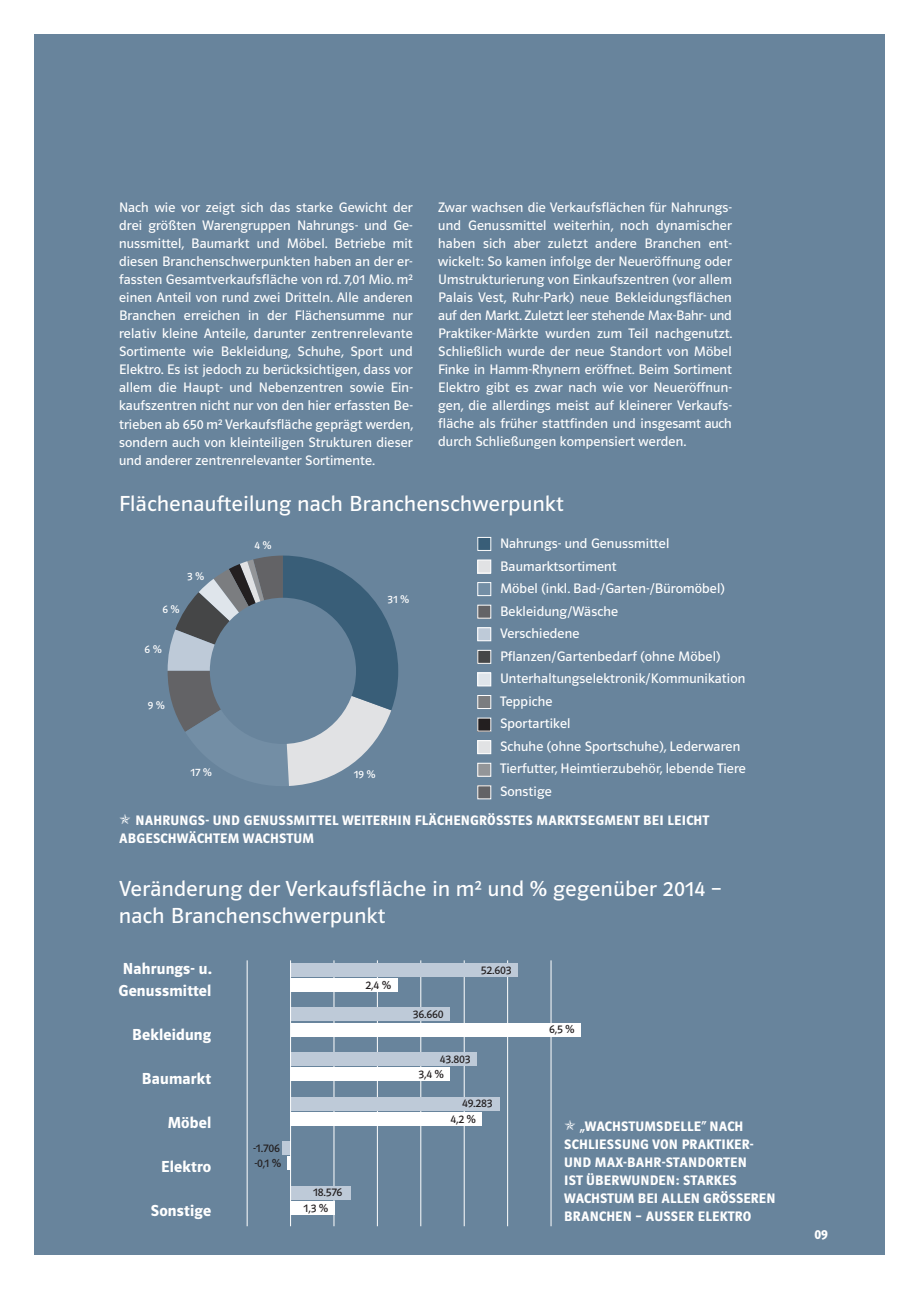
<style>
.page{position:relative;width:919px;height:1289px;background:#fff}
.page>*{position:absolute;margin:0;border:0;box-sizing:border-box;transform-origin:0 0}
.t1{font:22.5px/27px "Polo 11 K Buch";letter-spacing:.02em;color:#fff}
.t2{font:16.5px/22px "Polo 11 K Hfett";letter-spacing:.01em;color:#fff}
.t3{font:14.25px/18px "Polo 11 K Buch";letter-spacing:.01em;color:#fff;text-align:justify}
.t4{font:14.25px/18px "Polo 11 K Hfett";letter-spacing:.02em;color:#fff}
.t5{font:12px/15.3px "Polo 11 K Buch";color:#231f20}
.t6{font:11.55px "Polo 11 K Buch";color:#fff}
</style>
<div class="page">
<div style="left:34px;top:34px;width:850px;height:1220px;background:#68849c"></div>
<svg style="left:168px;top:555px;width:230px;height:231px"></svg>
<div style="left:210px;top:597px;width:146px;height:147px;background:#68849c;border-radius:50%"></div>
<div style="left:477px;top:537px;width:13px;height:13px;background:#395e78"></div>
<div style="left:477px;top:537px;width:14px;height:14px;border:1px solid #fff"></div>
<div style="left:477px;top:560px;width:13px;height:13px;background:#e1e2e4"></div>
<div style="left:477px;top:559px;width:14px;height:14px;border:1px solid #fff"></div>
<div style="left:477px;top:582px;width:13px;height:13px;background:#738ea5"></div>
<div style="left:477px;top:582px;width:14px;height:14px;border:1px solid #fff"></div>
<div style="left:477px;top:605px;width:13px;height:13px;background:#636366"></div>
<div style="left:477px;top:604px;width:14px;height:14px;border:1px solid #fff"></div>
<div style="left:477px;top:627px;width:13px;height:13px;background:#becad8"></div>
<div style="left:477px;top:627px;width:14px;height:14px;border:1px solid #fff"></div>
<div style="left:477px;top:650px;width:13px;height:13px;background:#454647"></div>
<div style="left:477px;top:650px;width:14px;height:13px;border:1px solid #fff"></div>
<div style="left:477px;top:673px;width:13px;height:13px;background:#dfe5eb"></div>
<div style="left:477px;top:672px;width:14px;height:14px;border:1px solid #fff"></div>
<div style="left:477px;top:695px;width:13px;height:13px;background:#7b7d80"></div>
<div style="left:477px;top:695px;width:14px;height:14px;border:1px solid #fff"></div>
<div style="left:477px;top:718px;width:13px;height:13px;background:#231f20"></div>
<div style="left:477px;top:740px;width:13px;height:13px;background:#e1e2e4"></div>
<div style="left:477px;top:740px;width:14px;height:14px;border:1px solid #fff"></div>
<div style="left:477px;top:763px;width:13px;height:13px;background:#939598"></div>
<div style="left:477px;top:763px;width:14px;height:13px;border:1px solid #fff"></div>
<div style="left:477px;top:785px;width:13px;height:13px;background:#636366"></div>
<div style="left:477px;top:785px;width:14px;height:14px;border:1px solid #fff"></div>
<hr style="left:247px;top:960px;width:1px;height:266px;background:#fff">
<hr style="left:333px;top:960px;width:1px;height:266px;background:#fff">
<hr style="left:377px;top:960px;width:1px;height:266px;background:#fff">
<hr style="left:420px;top:960px;width:1px;height:266px;background:#fff">
<hr style="left:464px;top:960px;width:1px;height:266px;background:#fff">
<hr style="left:507px;top:960px;width:1px;height:266px;background:#fff">
<hr style="left:550px;top:960px;width:1px;height:266px;background:#fff">
<div style="left:290px;top:963px;width:228px;height:13px;background:#becad8"></div>
<div style="left:290px;top:1007px;width:160px;height:14px;background:#becad8"></div>
<div style="left:290px;top:1052px;width:187px;height:13px;background:#becad8"></div>
<div style="left:290px;top:1096px;width:209px;height:14px;background:#becad8"></div>
<div style="left:282px;top:1141px;width:8px;height:13px;background:#becad8"></div>
<div style="left:290px;top:1185px;width:60px;height:14px;background:#becad8"></div>
<div style="left:290px;top:978px;width:108px;height:14px;background:#fff"></div>
<div style="left:290px;top:1022px;width:290px;height:14px;background:#fff"></div>
<div style="left:290px;top:1067px;width:160px;height:13px;background:#fff"></div>
<div style="left:290px;top:1111px;width:192px;height:14px;background:#fff"></div>
<hr style="left:287px;top:1156px;width:4px;height:14px;background:#fff">
<div style="left:290px;top:1200px;width:45px;height:14px;background:#fff"></div>
<hr style="left:290px;top:960px;width:1px;height:266px;background:#fff">
<p class="t3" style="left:119px;top:199px;width:296px">Nach wie vor zeigt sich das starke Gewicht der drei größten Warengruppen Nahrungs- und Ge&shy;nussmittel, Baumarkt und Möbel. Betriebe mit diesen Branchenschwerpunkten haben an der er&shy;fassten Gesamtverkaufsfläche von rd. 7,01 Mio. m² einen Anteil von rund zwei Dritteln. Alle anderen Branchen erreichen in der Flächensumme nur relativ kleine Anteile, darunter zentrenrelevante Sortimente wie Bekleidung, Schuhe, Sport und Elektro. Es ist jedoch zu berücksichtigen, dass vor allem die Haupt- und Nebenzentren sowie Ein&shy;kaufszentren nicht nur von den hier erfassten Be&shy;trieben ab 650 m² Verkaufsfläche geprägt werden, sondern auch von kleinteiligen Strukturen dieser und anderer zentrenrelevanter Sortimente.</p>
<p class="t3" style="left:438px;top:199px;width:296px">Zwar wachsen die Verkaufsflächen für Nahrungs&shy;und Genussmittel weiterhin, noch dynamischer haben sich aber zuletzt andere Branchen ent&shy;wickelt: So kamen infolge der Neueröffnung oder Umstrukturierung von Einkaufszentren (vor allem Palais Vest, Ruhr-Park) neue Bekleidungsflächen auf den Markt. Zuletzt leer stehende Max-Bahr- und Praktiker-Märkte wurden zum Teil nachgenutzt.<br>Schließlich wurde der neue Standort von Möbel Finke in Hamm-Rhynern eröffnet. Beim Sortiment Elektro gibt es zwar nach wie vor Neueröffnun&shy;gen, die allerdings meist auf kleinerer Verkaufs&shy;fläche als früher stattfinden und insgesamt auch durch Schließungen kompensiert werden.</p>
<h1 class="t1" style="left:119px;top:490px;width:446px">Flächenaufteilung nach Branchenschwerpunkt</h1>
<p class="t6" style="left:162px;top:603px;width:18px">6 %</p>
<p class="t6" style="left:145px;top:643px;width:18px">6 %</p>
<p class="t6" style="left:148px;top:699px;width:18px">9 %</p>
<p class="t6" style="left:254px;top:539px;width:18px">4 %</p>
<p class="t3" style="left:500px;top:532px;width:247px;line-height:22.5px;text-align:left">Nahrungs- und Genussmittel<br>Baumarktsortiment<br>Möbel (inkl. Bad-/Garten-/Büromöbel)<br>Bekleidung/Wäsche<br>Verschiedene<br>Pflanzen/Gartenbedarf (ohne Möbel)<br>Unterhaltungselektronik/Kommunikation<br>Teppiche<br>Sportartikel<br>Schuhe (ohne Sportschuhe), Lederwaren<br>Tierfutter, Heimtierzubehör, lebende Tiere<br>Sonstige</p>
<p class="t6" style="left:187px;top:570px;width:18px">3 %</p>
<p class="t6" style="left:387px;top:593px;width:23px">31 %</p>
<p class="t6" style="left:190px;top:766px;width:23px">17 %</p>
<p class="t6" style="left:353px;top:768px;width:23px">19 %</p>
<p class="t4" style="left:119px;top:811px;width:592px;text-indent:16px">NAHRUNGS- UND GENUSSMITTEL WEITERHIN FLÄCHENGRÖSSTES MARKTSEGMENT BEI LEICHT<br>ABGESCHWÄCHTEM WACHSTUM</p>
<h1 class="t1" style="left:119px;top:875px;width:604px">Veränderung der Verkaufsfläche in m² und % gegenüber 2014 – nach Branchenschwerpunkt</h1>
<p class="t5" style="left:480px;top:962px;width:32px">52.603</p>
<p class="t5" style="left:412px;top:1006px;width:32px">36.660</p>
<p class="t5" style="left:440px;top:1051px;width:32px">43.803</p>
<p class="t5" style="left:462px;top:1095px;width:32px">49.283</p>
<p class="t2" style="left:118px;top:957px;width:95px">Nahrungs- u.<br>Genussmittel</p>
<p class="t2" style="left:132px;top:1023px;width:81px">Bekleidung</p>
<p class="t2" style="left:142px;top:1067px;width:71px">Baumarkt</p>
<p class="t2" style="left:168px;top:1111px;width:45px">Möbel</p>
<p class="t2" style="left:161px;top:1155px;width:52px">Elektro</p>
<p class="t2" style="left:151px;top:1199px;width:62px">Sonstige</p>
<p class="t5" style="left:365px;top:977px;width:27px">2,4 %</p>
<p class="t5" style="left:549px;top:1021px;width:27px">6,5 %</p>
<p class="t5" style="left:418px;top:1066px;width:27px">3,4 %</p>
<p class="t5" style="left:450px;top:1111px;width:27px">4,2 %</p>
<p class="t4" style="left:564px;top:1117px;width:212px;text-indent:16px">„WACHSTUMSDELLE“ NACH<br>SCHLIESSUNG VON PRAKTIKER-<br>UND MAX-BAHR-STANDORTEN<br>IST ÜBERWUNDEN: STARKES<br>WACHSTUM BEI ALLEN GRÖSSEREN<br>BRANCHEN – AUSSER ELEKTRO</p>
<p class="t5" style="left:253px;top:1140px;width:30px">-1.706 -0,1 %</p>
<p class="t5" style="left:313px;top:1184px;width:31px">18.576</p>
<p class="t5" style="left:303px;top:1200px;width:26px">1,3 %</p>
<p class="t4" style="left:814px;top:1225px;width:15px">09</p>
</div>
